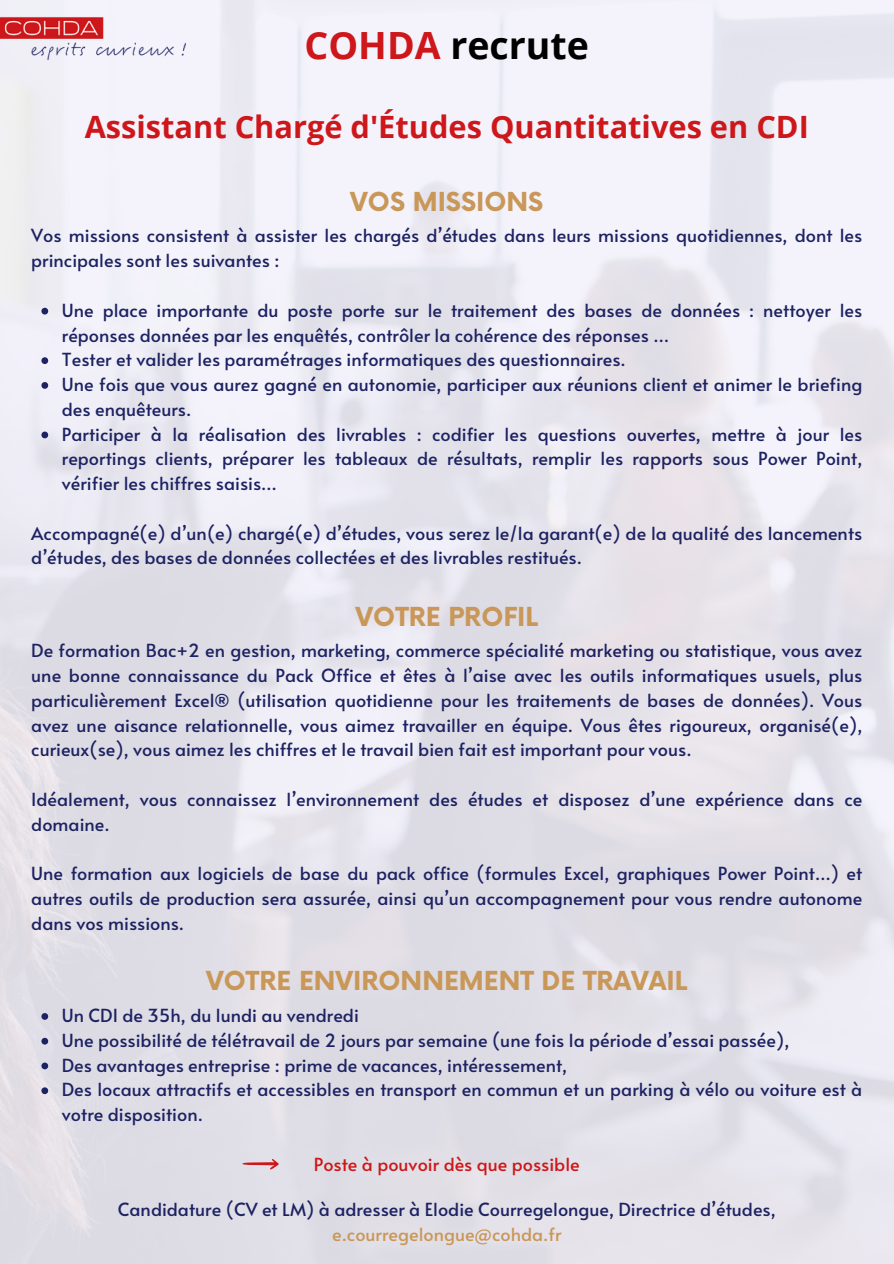
<style>
.page{position:relative;width:894px;height:1264px;background:#fff}
.page>*{position:absolute;margin:0;border:0;box-sizing:border-box;transform-origin:0 0}
.t1{font:700 37.5px "Open Sans";color:#000}
.t2{font:700 30.75px "Open Sans";color:#cd171a}
.t3{font:700 25.5px "Now";color:#c99757}
.t4{font:18px/24.8px "Alata";color:#1d2262}
.t5{font:18px "Alata";color:#cd171a}
.t6{font:18px "Alata";color:#c99757}
.s1{color:#cd171a}
</style>
<div class="page">
<div style="left:0;top:0;width:893px;height:1263px;background:linear-gradient(to bottom,#f1f0f9,#dddbe2)"></div>
<svg style="left:41px;top:308px;width:7px;height:6px"></svg>
<svg style="left:41px;top:357px;width:7px;height:7px"></svg>
<svg style="left:41px;top:382px;width:7px;height:7px"></svg>
<svg style="left:41px;top:431px;width:7px;height:7px"></svg>
<svg style="left:41px;top:1013px;width:7px;height:6px"></svg>
<svg style="left:41px;top:1037px;width:7px;height:7px"></svg>
<svg style="left:41px;top:1062px;width:7px;height:7px"></svg>
<svg style="left:41px;top:1087px;width:7px;height:7px"></svg>
<img style="left:0;top:0;width:186px;height:66px">
<svg style="left:242px;top:1158px;width:36px;height:11px"></svg>
<p class="t1" style="left:304px;top:19px;width:286px"><span class="s1">COHDA</span> recrute</p>
<p class="t2" style="left:85px;top:105px;width:725px">Assistant Chargé d'Études Quantitatives en CDI</p>
<p class="t3" style="left:350px;top:188px;width:194px">VOS MISSIONS</p>
<h1 class="t4" style="left:31px;top:223px;width:832px">Vos missions consistent à assister les chargés d’études dans leurs missions quotidiennes, dont les principales sont les suivantes :</h1>
<h2 class="t4" style="left:62px;top:297px;width:801px">Une place importante du poste porte sur le traitement des bases de données : nettoyer les réponses données par les enquêtés, contrôler la cohérence des réponses …</h2>
<h3 class="t4" style="left:62px;top:346px;width:565px">Tester et valider les paramétrages informatiques des questionnaires.</h3>
<p class="t4" style="left:62px;top:371px;width:801px">Une fois que vous aurez gagné en autonomie, participer aux réunions client et animer le briefing des enquêteurs.</p>
<p class="t4" style="left:62px;top:421px;width:801px;text-align:justify">Participer à la réalisation des livrables : codifier les questions ouvertes, mettre à jour les reportings clients, préparer les tableaux de résultats, remplir les rapports sous Power Point, vérifier les chiffres saisis…</p>
<p class="t4" style="left:31px;top:520px;width:832px">Accompagné(e) d’un(e) chargé(e) d’études, vous serez le/la garant(e) de la qualité des lancements d’études, des bases de données collectées et des livrables restitués.</p>
<p class="t3" style="left:355px;top:602px;width:184px">VOTRE PROFIL</p>
<p class="t4" style="left:31px;top:637px;width:832px;text-align:justify">De formation Bac+2 en gestion, marketing, commerce spécialité marketing ou statistique, vous avez une bonne connaissance du Pack Office et êtes à l’aise avec les outils informatiques usuels, plus particulièrement Excel® (utilisation quotidienne pour les traitements de bases de données). Vous avez une aisance relationnelle, vous aimez travailler en équipe. Vous êtes rigoureux, organisé(e), curieux(se), vous aimez les chiffres et le travail bien fait est important pour vous.</p>
<p class="t4" style="left:31px;top:786px;width:832px">Idéalement, vous connaissez l’environnement des études et disposez d’une expérience dans ce domaine.</p>
<h3 class="t4" style="left:31px;top:860px;width:832px;text-align:justify">Une formation aux logiciels de base du pack office (formules Excel, graphiques Power Point…) et autres outils de production sera assurée, ainsi qu’un accompagnement pour vous rendre autonome dans vos missions.</h3>
<p class="t3" style="left:206px;top:967px;width:482px">VOTRE ENVIRONNEMENT DE TRAVAIL</p>
<p class="t4" style="left:62px;top:1002px;width:298px">Un CDI de 35h, du lundi au vendredi</p>
<p class="t4" style="left:62px;top:1027px;width:728px">Une possibilité de télétravail de 2 jours par semaine (une fois la période d’essai passée),</p>
<h3 class="t4" style="left:62px;top:1051px;width:506px">Des avantages entreprise : prime de vacances, intéressement,</h3>
<p class="t4" style="left:62px;top:1076px;width:801px">Des locaux attractifs et accessibles en transport en commun et un parking à vélo ou voiture est à votre disposition.</p>
<p class="t5" style="left:314px;top:1150px;width:267px">Poste à pouvoir dès que possible</p>
<p class="t4" style="left:118px;top:1196px;width:659px">Candidature (CV et LM) à adresser à Elodie Courregelongue, Directrice d’études,</p>
<p class="t6" style="left:332px;top:1221px;width:231px">e.courregelongue@cohda.fr</p>
</div>
